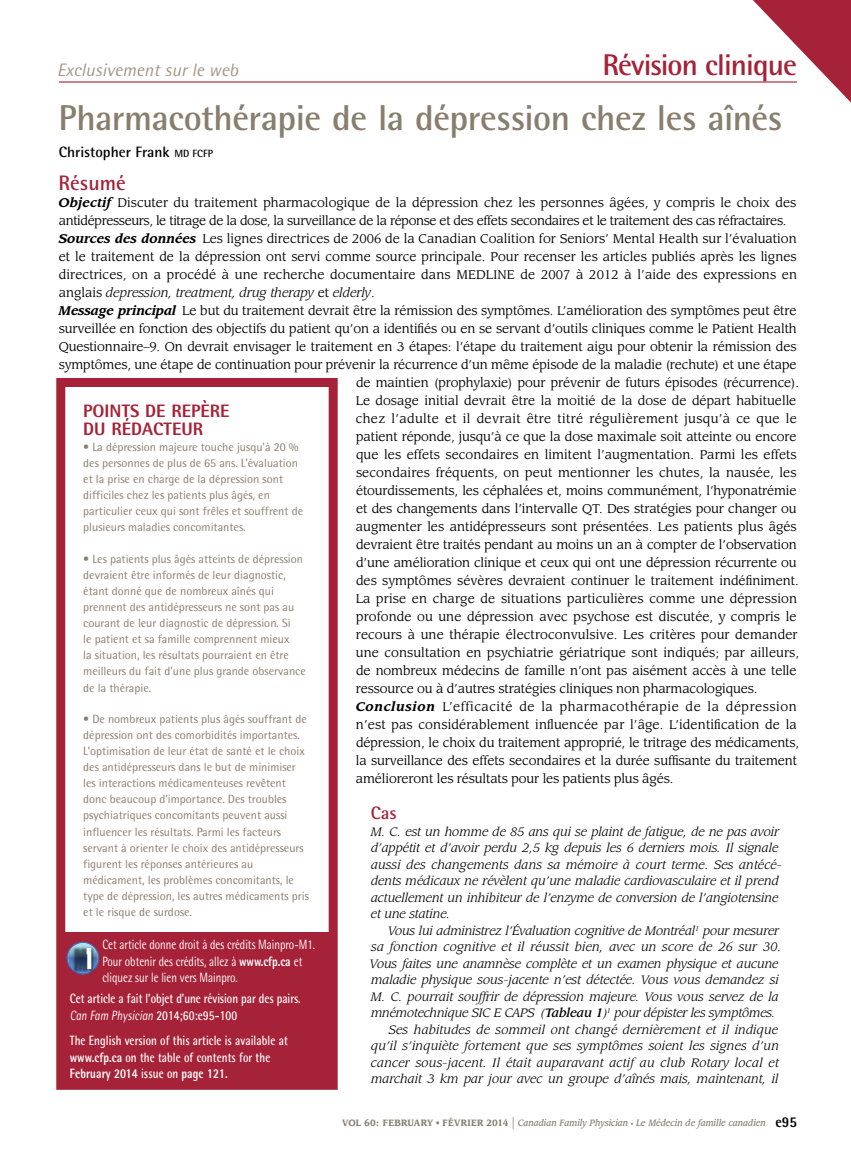
<style>
.page{position:relative;width:851px;height:1161px;background:#fff}
.page>*{position:absolute;margin:0;border:0;box-sizing:border-box;transform-origin:0 0}
.t1{font:700 36px "Rotis Semi Sans Std";letter-spacing:-.015em;color:#887e6e}
.t2{font:700 30px "Rotis Semi Sans Std";letter-spacing:-.03em;color:#a52238}
.t3{font:700 21px "Rotis Semi Sans Std";color:#a52238}
.t4{font:800 18px/18px "Rotis Semi Sans Std";color:#a52238}
.t5{font:italic 18px "Rotis Semi Sans Std";color:#a2988a}
.t6{font:700 18px "Rotis Semi Sans Std";color:#a52238}
.t7{font:700 15px "Rotis Semi Sans Std";color:#000}
.t8{font:700 13.5px/16.5px "Rotis Semi Sans Std";letter-spacing:.01em;color:#fff;scale:.8 1}
.t9{font:13.5px/16.5px "Rotis Semi Sans Std";color:#fff;scale:.8 1}
.t10{font:12.3px/18px "Leawood Std";letter-spacing:-.01em;color:#000}
.t11{font:12px/16.2px "Rotis Semi Sans Std";color:#887e6e}
.t12{font:italic 12px/16.5px "Leawood Std";color:#000}
.t13{font:italic 500 9px "Leawood Std";color:#887e6e;scale:.9 1}
.s1{font-size:10.5px}
.s2{font-weight:700;font-style:italic}
.s3{font-style:italic}
.s4{font-weight:800}
.s5{font-weight:400;font-style:italic}
.s6{font-weight:500}
.s7{font-weight:700;font-style:normal}
.s8{font-weight:400;font-style:normal}
.s9{font-weight:400;font-style:normal;font-size:15px}
.s10{font-family:"Rotis Semi Sans Std";font-weight:800;font-style:normal;font-size:15px;color:#000}
</style>
<div class="page">
<svg style="left:753px;top:0;width:97px;height:102px"></svg>
<div style="left:62px;top:932px;width:269px;height:154px;background:#a52238"></div>
<div style="left:56px;top:378px;width:282px;height:712px;border:9px solid #a52238"></div>
<hr style="left:59px;top:81px;width:737px;height:2px;background:#a52238">
<svg style="left:67px;top:942px;width:32px;height:33px"></svg>
<h4 class="t5" style="left:57px;top:59px;width:182px">Exclusivement sur le web</h4>
<h4 class="t2" style="left:602px;top:47px;width:196px">Révision clinique</h4>
<p class="t1" style="left:59px;top:96px;width:725px">Pharmacothérapie de la dépression chez les aînés</p>
<p class="t7" style="left:59px;top:143px;width:156px">Christopher Frank <span class="s1">MD FCFP</span></p>
<h3 class="t3" style="left:59px;top:170px;width:69px">Résumé</h3>
<p class="t10" style="left:58px;top:194px;width:740px"><span class="s2">Objectif</span> Discuter du traitement pharmacologique de la dépression chez les personnes âgées, y compris le choix des antidépresseurs, le titrage de la dose, la surveillance de la réponse et des effets secondaires et le traitement des cas réfractaires.<br><span class="s2">Sources des données</span> Les lignes directrices de 2006 de la Canadian Coalition for Seniors’ Mental Health sur l’évaluation et le traitement de la dépression ont servi comme source principale. Pour recenser les articles publiés après les lignes directrices, on a procédé à une recherche documentaire dans MEDLINE de 2007 à 2012 à l’aide des expressions en anglais <span class="s3">depression, treatment, drug therapy</span> et <span class="s3">elderly</span>.<br><span class="s2">Message principal</span> Le but du traitement devrait être la rémission des symptômes. L’amélioration des symptômes peut être surveillée en fonction des objectifs du patient qu’on a identifés ou en se servant d’outils cliniques comme le Patient Health Questionnaire–9. On devrait envisager le traitement en 3 étapes: l’étape du traitement aigu pour obtenir la rémission des symptômes, une étape de continuation pour prévenir la récurrence d’un même épisode de la maladie (rechute) et une étape</p>
<h4 class="t4" style="left:83px;top:402px;width:148px">POINTS DE REPÈRE<br>DU RÉDACTEUR</h4>
<p class="t11" style="left:83px;top:439px;width:221px">• La dépression majeure touche jusqu’à 20 % des personnes de plus de 65 ans. L’évaluation et la prise en charge de la dépression sont difficiles chez les patients plus âgés, en particulier ceux qui sont frêles et souffrent de plusieurs maladies concomitantes.</p>
<p class="t11" style="left:83px;top:550px;width:224px">• Les patients plus âgés atteints de dépression devraient être informés de leur diagnostic, étant donné que de nombreux aînés qui prennent des antidépresseurs ne sont pas au courant de leur diagnostic de dépression. Si<br>le patient et sa famille comprennent mieux<br>la situation, les résultats pourraient en être meilleurs du fait d’une plus grande observance de la thérapie.</p>
<p class="t11" style="left:83px;top:710px;width:227px">• De nombreux patients plus âgés souffrant de dépression ont des comorbidités importantes.<br>L’optimisation de leur état de santé et le choix des antidépresseurs dans le but de minimiser les interactions médicamenteuses revêtent donc beaucoup d’importance. Des troubles psychiatriques concomitants peuvent aussi influencer les résultats. Parmi les facteurs servant à orienter le choix des antidépresseurs figurent les réponses antérieures au médicament, les problèmes concomitants, le type de dépression, les autres médicaments pris et le risque de surdose.</p>
<p class="t9" style="left:102px;top:936px;width:267px">Cet article donne droit à des crédits Mainpro-M1.<br>Pour obtenir des crédits, allez à <span class="s4">www.cfp.ca</span> et cliquez sur le lien vers Mainpro.</p>
<p class="t8" style="left:70px;top:990px;width:290px">Cet article a fait l’objet d’une révision par des pairs.<br><span class="s5">Can Fam Physician</span> 2014;60:e95-100</p>
<h5 class="t8" style="left:70px;top:1032px;width:274px">The English version of this article is available at <span class="s4">www.cfp.ca</span> on the table of contents for the<br><span class="s4">February 2014</span> issue on <span class="s4">page 121.</span></h5>
<p class="t10" style="left:355px;top:374px;width:445px">de maintien (prophylaxie) pour prévenir de futurs épisodes (récurrence).<br>Le dosage initial devrait être la moitié de la dose de départ habituelle chez l’adulte et il devrait être titré régulièrement jusqu’à ce que le patient réponde, jusqu’à ce que la dose maximale soit atteinte ou encore que les effets secondaires en limitent l’augmentation. Parmi les effets secondaires fréquents, on peut mentionner les chutes, la nausée, les étourdissements, les céphalées et, moins communément, l’hyponatrémie et des changements dans l’intervalle QT. Des stratégies pour changer ou augmenter les antidépresseurs sont présentées. Les patients plus âgés devraient être traités pendant au moins un an à compter de l’observation d’une amélioration clinique et ceux qui ont une dépression récurrente ou des symptômes sévères devraient continuer le traitement indéfniment.<br>La prise en charge de situations particulières comme une dépression profonde ou une dépression avec psychose est discutée, y compris le recours à une thérapie électroconvulsive. Les critères pour demander une consultation en psychiatrie gériatrique sont indiqués; par ailleurs, de nombreux médecins de famille n’ont pas aisément accès à une telle ressource ou à d’autres stratégies cliniques non pharmacologiques.<br><span class="s2">Conclusion</span> L’efficacité de la pharmacothérapie de la dépression n’est pas considérablement infuencée par l’âge. L’identifcation de la dépression, le choix du traitement approprié, le tritrage des médicaments, la surveillance des effets secondaires et la durée suffsante du traitement amélioreront les résultats pour les patients plus âgés.</p>
<p class="t6" style="left:371px;top:802px;width:27px">Cas</p>
<p class="t12" style="left:370px;top:823px;width:413px">M. C. est un homme de 85 ans qui se plaint de fatigue, de ne pas avoir d’appétit et d’avoir perdu 2,5 kg depuis les 6 derniers mois. Il signale aussi des changements dans sa mémoire à court terme. Ses antécé&shy;dents médicaux ne révèlent qu’une maladie cardiovasculaire et il prend actuellement un inhibiteur de l’enzyme de conversion de l’angiotensine et une statine.</p>
<p class="t12" style="left:370px;top:922px;width:413px;text-indent:18px">Vous lui administrez l’Évaluation cognitive de Montréal<sup>1</sup> pour mesurer sa fonction cognitive et il réussit bien, avec un score de 26 sur 30.<br>Vous faites une anamnèse complète et un examen physique et aucune maladie physique sous-jacente n’est détectée. Vous vous demandez si</p>
<p class="t12" style="left:370px;top:988px;width:409px">M. C. pourrait souffrir de dépression majeure. Vous vous servez de la mnémotechnique SIC E CAPS (<span class="s6">Tableau 1</span>)<sup>1</sup> pour dépister les symptômes.</p>
<p class="t12" style="left:371px;top:1021px;width:409px;text-align:justify;text-indent:18px">Ses habitudes de sommeil ont changé dernièrement et il indique qu’il s’inquiète fortement que ses symptômes soient les signes d’un cancer sous-jacent. Il était auparavant actif au club Rotary local et marchait 3 km par jour avec un groupe d’aînés mais, maintenant, il</p>
<p class="t13" style="left:342px;top:1118px;width:507px"><span class="s7">VOL 60: FEBRUARY</span> <span class="s8">•</span> <span class="s7">FÉVRIER 2014</span> <span class="s9">|</span> Canadian Family Physician Le Médecin de famille canadien <span class="s10">e95</span></p>
</div>
